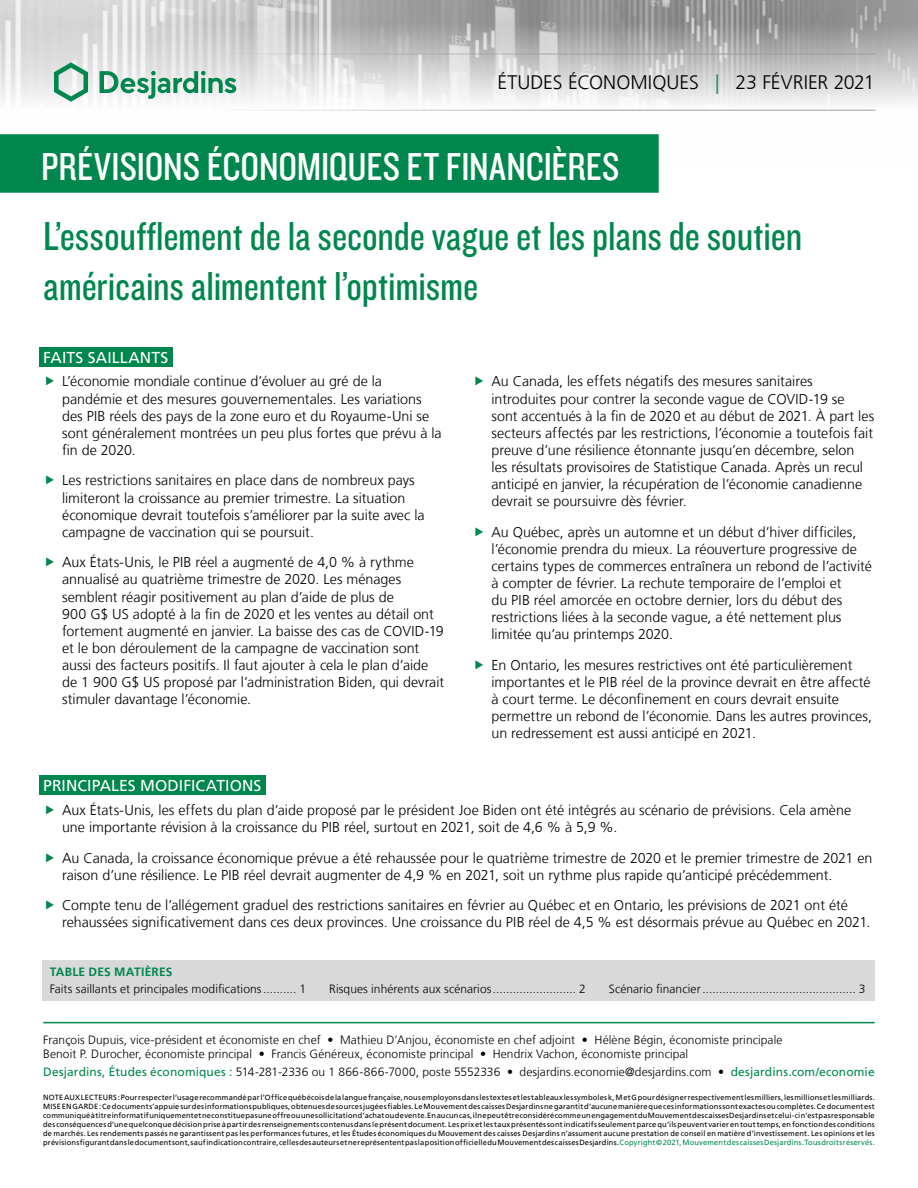
<style>
.page{position:relative;width:918px;height:1188px;background:#fff}
.page>*{position:absolute;margin:0;border:0;box-sizing:border-box;transform-origin:0 0}
.t1{font:42px/50.4px "Knockout 29 Junior Ltweight";letter-spacing:-.005em;color:#00874e}
.t2{font:40.5px "Knockout 29 Junior Ltweight";color:#fff}
.t3{font:300 19.5px "Frutiger LT";color:#000}
.t4{font:15.75px "Frutiger LT";letter-spacing:.005em;color:#fff}
.t5{font:300 14.25px/17.1px "Frutiger LT";color:#000}
.t6{font:300 12px/14.4px "Frutiger LT";letter-spacing:.005em;color:#000}
.t7{font:700 12px "Frutiger LT";letter-spacing:.02em;color:#00874e}
.t8{font:7.5px/9px "Frutiger LT";letter-spacing:.025em;color:#000;text-align:justify}
.s1{color:#00874e}
.s2{font-weight:400;color:#00874e}
</style>
<div class="page">
<img style="left:0;top:0;width:918px;height:111px">
<hr style="left:43px;top:54px;width:832px;height:1px;background:#9d9d9c">
<hr style="left:43px;top:110px;width:832px;height:1px;background:#9d9d9c">
<svg style="left:54px;top:62px;width:34px;height:40px"></svg>
<svg style="left:100px;top:71px;width:136px;height:28px"></svg>
<div style="left:0;top:135px;width:658px;height:57px;background:#00874e"></div>
<div style="left:0;top:134px;width:659px;height:59px;border:2px solid #00874e"></div>
<hr style="left:43px;top:1022px;width:832px;height:1px;background:#00874e">
<div style="left:43px;top:960px;width:832px;height:41px;background:#d9d9d9"></div>
<div style="left:39px;top:347px;width:133px;height:20px;background:#00874e"></div>
<div style="left:39px;top:775px;width:227px;height:20px;background:#00874e"></div>
<h3 class="t3" style="left:497px;top:72px;width:379px">ÉTUDES ÉCONOMIQUES <span class="s1">|</span> 23 FÉVRIER 2021</h3>
<h2 class="t2" style="left:41px;top:140px;width:580px">PRÉVISIONS ÉCONOMIQUES ET FINANCIÈRES</h2>
<h1 class="t1" style="left:43px;top:209px;width:761px">L’essoufflement de la seconde vague et les plans de soutien américains alimentent l’optimisme</h1>
<p class="t4" style="left:43px;top:348px;width:127px">FAITS SAILLANTS</p>
<p class="t5" style="left:62px;top:373px;width:381px">L’économie mondiale continue d’évoluer au gré de la pandémie et des mesures gouvernementales. Les variations des PIB réels des pays de la zone euro et du Royaume‑Uni se sont généralement montrées un peu plus fortes que prévu à la fin de 2020.</p>
<p class="t5" style="left:62px;top:472px;width:364px">Les restrictions sanitaires en place dans de nombreux pays limiteront la croissance au premier trimestre. La situation économique devrait toutefois s’améliorer par la suite avec la campagne de vaccination qui se poursuit.</p>
<p class="t5" style="left:62px;top:554px;width:384px">Aux États‑Unis, le PIB réel a augmenté de 4,0 % à rythme annualisé au quatrième trimestre de 2020. Les ménages semblent réagir positivement au plan d’aide de plus de<br>900 G$ US adopté à la fin de 2020 et les ventes au détail ont fortement augmenté en janvier. La baisse des cas de COVID‑19 et le bon déroulement de la campagne de vaccination sont aussi des facteurs positifs. Il faut ajouter à cela le plan d’aide de 1 900 G$ US proposé par l’administration Biden, qui devrait stimuler davantage l’économie.</p>
<p class="t5" style="left:492px;top:373px;width:384px">Au Canada, les effets négatifs des mesures sanitaires introduites pour contrer la seconde vague de COVID‑19 se sont accentués à la fin de 2020 et au début de 2021. À part les secteurs affectés par les restrictions, l’économie a toutefois fait preuve d’une résilience étonnante jusqu’en décembre, selon<br>les résultats provisoires de Statistique Canada. Après un recul anticipé en janvier, la récupération de l’économie canadienne devrait se poursuivre dès février.</p>
<p class="t5" style="left:492px;top:523px;width:382px">Au Québec, après un automne et un début d’hiver difficiles, l’économie prendra du mieux. La réouverture progressive de certains types de commerces entraînera un rebond de l’activité à compter de février. La rechute temporaire de l’emploi et<br>du PIB réel amorcée en octobre dernier, lors du début des restrictions liées à la seconde vague, a été nettement plus limitée qu’au printemps 2020.</p>
<p class="t5" style="left:492px;top:657px;width:382px">En Ontario, les mesures restrictives ont été particulièrement importantes et le PIB réel de la province devrait en être affecté à court terme. Le déconfinement en cours devrait ensuite permettre un rebond de l’économie. Dans les autres provinces, un redressement est aussi anticipé en 2021.</p>
<p class="t4" style="left:43px;top:776px;width:220px">PRINCIPALES MODIFICATIONS</p>
<p class="t5" style="left:62px;top:802px;width:791px">Aux États‑Unis, les effets du plan d’aide proposé par le président Joe Biden ont été intégrés au scénario de prévisions. Cela amène une importante révision à la croissance du PIB réel, surtout en 2021, soit de 4,6 % à 5,9 %.</p>
<p class="t5" style="left:62px;top:849px;width:812px">Au Canada, la croissance économique prévue a été rehaussée pour le quatrième trimestre de 2020 et le premier trimestre de 2021 en raison d’une résilience. Le PIB réel devrait augmenter de 4,9 % en 2021, soit un rythme plus rapide qu’anticipé précédemment.</p>
<p class="t5" style="left:62px;top:897px;width:810px">Compte tenu de l’allégement graduel des restrictions sanitaires en février au Québec et en Ontario, les prévisions de 2021 ont été rehaussées significativement dans ces deux provinces. Une croissance du PIB réel de 4,5 % est désormais prévue au Québec en 2021.</p>
<p class="t7" style="left:50px;top:965px;width:124px">TABLE DES MATIÈRES</p>
<p class="t6" style="left:50px;top:982px;width:258px">Faits saillants et principales modifications.......... 1</p>
<p class="t6" style="left:329px;top:982px;width:258px">Risques inhérents aux scénarios......................... 2</p>
<p class="t6" style="left:609px;top:982px;width:258px">Scénario financier.............................................. 3</p>
<p class="t6" style="left:43px;top:1032px;width:741px">François Dupuis, vice-président et économiste en chef • Mathieu D’Anjou, économiste en chef adjoint • Hélène Bégin, économiste principale<br>Benoit P. Durocher, économiste principal • Francis Généreux, économiste principal • Hendrix Vachon, économiste principal</p>
<p class="t6" style="left:43px;top:1065px;width:833px"><span class="s2">Desjardins, Études économiques :</span> 514‑281‑2336 ou 1 866‑866‑7000, poste 5552336 • desjardins.economie@desjardins.com • <span class="s2">desjardins.com/economie</span></p>
<p class="t8" style="left:43px;top:1093px;width:833px">NOTE AUX LECTEURS: Pour respecter l’usage recommandé par l’Office québécois de la langue française, nous employons dans les textes et les tableaux les symboles k, M et G pour désigner respectivement les milliers, les millions et les milliards.<br>MISE EN GARDE: Ce document s’appuie sur des informations publiques, obtenues de sources jugées fiables. Le Mouvement des caisses Desjardins ne garantit d’aucune manière que ces informations sont exactes ou complètes. Ce document est communiqué à titre informatif uniquement et ne constitue pas une offre ou une sollicitation d’achat ou de vente. En aucun cas, il ne peut être considéré comme un engagement du Mouvement des caisses Desjardins et celui-ci n’est pas responsable des conséquences d’une quelconque décision prise à partir des renseignements contenus dans le présent document. Les prix et les taux présentés sont indicatifs seulement parce qu’ils peuvent varier en tout temps, en fonction des conditions de marchés. Les rendements passés ne garantissent pas les performances futures, et les Études économiques du Mouvement des caisses Desjardins n’assument aucune prestation de conseil en matière d’investissement. Les opinions et les prévisions figurant dans le document sont, sauf indication contraire, celles des auteurs et ne représentent pas la position officielle du Mouvement des caisses Desjardins. <span class="s1">Copyright©2021, Mouvement des caisses Desjardins. Tous droits réservés.</span></p>
</div>
